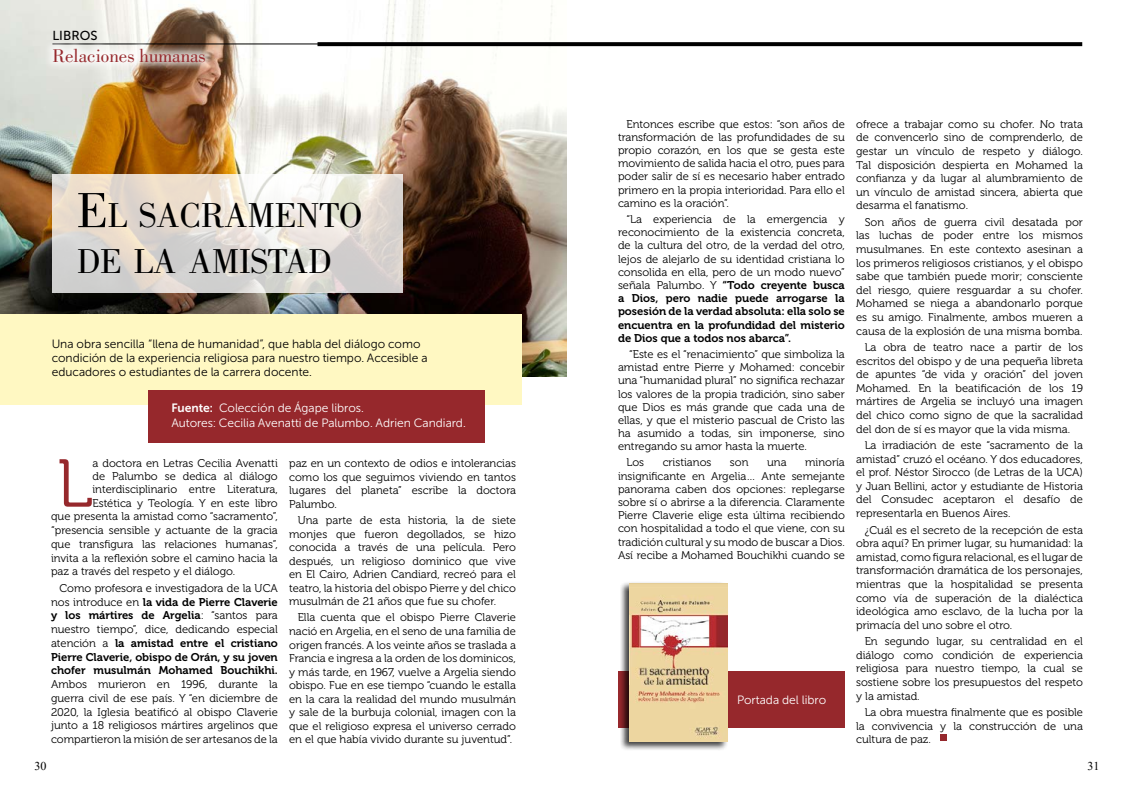
<style>
.page{position:relative;width:1134px;height:794px;background:#fff}
.page>*{position:absolute;margin:0;border:0;box-sizing:border-box;transform-origin:0 0}
.t1{font:67.5px "Museo 300";color:#96282c}
.t2{font:35.7px/46px "Bodoni Std";letter-spacing:-.015em;color:#000}
.t3{font:19px "Bodoni Std";color:#96282c}
.t4{font:13px "Museo Sans 500";color:#000}
.t5{font:12px/14px "Museo Sans Cyrl W03 300";color:#000}
.t6{font:12px/14.4px "Museo Sans Cyrl W03 300";color:#fff}
.t7{font:12px "Times New Roman";color:#000}
.t8{font:11.2px/13.6px "Museo 300";color:#000;text-align:justify}
.t9{font:11.2px/13.2px "Museo 700";color:#000;text-align:justify}
.s1{font-size:51px}
.s2{font-family:"Museo Sans Cyrl W03 700"}
.s3{font-family:"Museo 300"}
</style>
<div class="page">
<div style="left:618px;top:671px;width:227px;height:56px;background:#96282c"></div>
<img style="left:0;top:0;width:567px;height:376px">
<svg style="left:52px;top:175px;width:351px;height:118px;background:#e2ddd5"></svg>
<div style="left:0;top:315px;width:522px;height:90px;background:#fff8c2"></div>
<div style="left:148px;top:390px;width:337px;height:52px;background:#96282c"></div>
<hr style="left:52px;top:44px;width:464px;height:1px;background:#000">
<div style="left:43px;top:38px;width:172px;height:34px;background:#fff;opacity:.75"></div>
<svg style="left:317px;top:42px;width:765px;height:4px;background:#0a0a0a"></svg>
<div style="left:940px;top:734px;width:6px;height:7px;background:#95282d"></div>
<div style="left:620px;top:581px;width:108px;height:170px;background:#000;opacity:.75"></div>
<img style="left:629px;top:583px;width:98px;height:158px">
<p class="t4" style="left:52px;top:28px;width:47px">LIBROS</p>
<h3 class="t3" style="left:52px;top:45px;width:155px">Relaciones humanas</h3>
<h2 class="t2" style="left:77px;top:193px;width:287px"><span class="s1">E</span>L SACRAMENTO<br>DE LA AMISTAD</h2>
<p class="t5" style="left:52px;top:336px;width:377px">Una obra sencilla “llena de humanidad”, que habla del diálogo como condición de la experiencia religiosa para nuestro tiempo. Accesible a educadores o estudiantes de la carrera docente.</p>
<p class="t6" style="left:171px;top:401px;width:296px"><span class="s2">Fuente:</span> Colección de Ágape libros.<br>Autores: Cecilia Avenatti de Palumbo. Adrien Candiard.</p>
<h1 class="t1" style="left:57px;top:447px;width:37px">L</h1>
<p class="t8" style="left:92px;top:456px;width:187px">a doctora en Letras Cecilia Avenatti</p>
<p class="t8" style="left:92px;top:470px;width:187px">de Palumbo se dedica al diálogo</p>
<p class="t8" style="left:92px;top:483px;width:187px">interdisciplinario entre Literatura,</p>
<p class="t8" style="left:92px;top:496px;width:187px">Estética y Teología. Y en este libro</p>
<p class="t8" style="left:51px;top:510px;width:228px">que presenta la amistad como “sacramento”,</p>
<p class="t8" style="left:51px;top:524px;width:228px">“presencia sensible y actuante de la gracia</p>
<p class="t8" style="left:51px;top:537px;width:228px">que transfigura las relaciones humanas”,</p>
<p class="t8" style="left:51px;top:551px;width:228px">invita a la reflexión sobre el camino hacia la</p>
<p class="t8" style="left:51px;top:565px;width:186px">paz a través del respeto y el diálogo.</p>
<p class="t8" style="left:60px;top:581px;width:220px">Como profesora e investigadora de la UCA</p>
<p class="t9" style="left:51px;top:595px;width:228px;line-height:13.7px"><span class="s3">nos introduce en</span> la vida de Pierre Claverie y los mártires de Argelia<span class="s3">: “santos para</span></p>
<p class="t8" style="left:51px;top:623px;width:228px">nuestro tiempo”, dice, dedicando especial</p>
<p class="t9" style="left:51px;top:636px;width:228px;line-height:13.7px"><span class="s3">atención a</span> la amistad entre el cristiano Pierre Claverie, obispo de Orán, y su joven chofer musulmán Mohamed Bouchikhi.</p>
<p class="t8" style="left:51px;top:677px;width:228px">Ambos murieron en 1996, durante la guerra civil de ese país. Y “en diciembre de 2020, la Iglesia beatificó al obispo Claverie junto a 18 religiosos mártires argelinos que compartieron la misión de ser artesanos de la</p>
<p class="t8" style="left:289px;top:457px;width:228px">paz en un contexto de odios e intolerancias como los que seguimos viviendo en tantos lugares del planeta” escribe la doctora Palumbo.</p>
<p class="t8" style="left:289px;top:513px;width:228px;text-indent:9px">Una parte de esta historia, la de siete monjes que fueron degollados, se hizo conocida a través de una película. Pero después, un religioso dominico que vive en El Cairo, Adrien Candiard, recreó para el teatro, la historia del obispo Pierre y del chico musulmán de 21 años que fue su chofer.</p>
<p class="t8" style="left:289px;top:611px;width:228px;text-indent:9px">Ella cuenta que el obispo Pierre Claverie nació en Argelia, en el seno de una familia de origen francés. A los veinte años se traslada a Francia e ingresa a la orden de los dominicos, y más tarde, en 1967, vuelve a Argelia siendo obispo. Fue en ese tiempo “cuando le estalla en la cara la realidad del mundo musulmán y sale de la burbuja colonial, imagen con la que el religioso expresa el universo cerrado en el que había vivido durante su juventud”.</p>
<p class="t8" style="left:618px;top:117px;width:228px;line-height:13.2px;text-indent:9px">Entonces escribe que estos: “son años de transformación de las profundidades de su propio corazón, en los que se gesta este movimiento de salida hacia el otro, pues para poder salir de sí es necesario haber entrado primero en la propia interioridad. Para ello el camino es la oración”.</p>
<p class="t8" style="left:618px;top:213px;width:228px;line-height:13.2px;text-indent:9px">“La experiencia de la emergencia y reconocimiento de la existencia concreta, de la cultura del otro, de la verdad del otro, lejos de alejarlo de su identidad cristiana lo consolida en ella, pero de un modo nuevo”</p>
<p class="t9" style="left:618px;top:279px;width:228px"><span class="s3">señala Palumbo. Y</span> “Todo creyente busca a Dios, pero nadie puede arrogarse la posesión de la verdad absoluta: ella solo se encuentra en la profundidad del misterio de Dios que a todos nos abarca”.</p>
<p class="t8" style="left:618px;top:348px;width:228px;line-height:13.2px;text-indent:11px">“Este es el “renacimiento” que simboliza la amistad entre Pierre y Mohamed: concebir una “humanidad plural” no significa rechazar los valores de la propia tradición, sino saber que Dios es más grande que cada una de ellas, y que el misterio pascual de Cristo las ha asumido a todas, sin imponerse, sino entregando su amor hasta la muerte.</p>
<p class="t8" style="left:626px;top:456px;width:19px">Los</p>
<p class="t8" style="left:663px;top:456px;width:50px">cristianos</p>
<p class="t8" style="left:730px;top:456px;width:20px">son</p>
<p class="t8" style="left:767px;top:456px;width:21px">una</p>
<p class="t8" style="left:618px;top:456px;width:228px;line-height:13.2px;text-indent:187px">minoría insignificante en Argelia… Ante semejante panorama caben dos opciones: replegarse sobre sí o abrirse a la diferencia. Claramente Pierre Claverie elige esta última recibiendo con hospitalidad a todo el que viene, con su tradición cultural y su modo de buscar a Dios.<br>Así recibe a Mohamed Bouchikhi cuando se</p>
<p class="t6" style="left:737px;top:693px;width:91px">Portada del libro</p>
<p class="t8" style="left:856px;top:117px;width:228px">ofrece a trabajar como su chofer. No trata de convencerlo sino de comprenderlo, de gestar un vínculo de respeto y diálogo.<br>Tal disposición despierta en Mohamed la confianza y da lugar al alumbramiento de un vínculo de amistad sincera, abierta que desarma el fanatismo.</p>
<p class="t8" style="left:856px;top:215px;width:228px;text-indent:9px">Son años de guerra civil desatada por las luchas de poder entre los mismos musulmanes. En este contexto asesinan a los primeros religiosos cristianos, y el obispo sabe que también puede morir; consciente del riesgo, quiere resguardar a su chofer.<br>Mohamed se niega a abandonarlo porque es su amigo. Finalmente, ambos mueren a causa de la explosión de una misma bomba.</p>
<p class="t8" style="left:856px;top:340px;width:228px;text-indent:9px">La obra de teatro nace a partir de los escritos del obispo y de una pequeña libreta de apuntes “de vida y oración” del joven Mohamed. En la beatificación de los 19 mártires de Argelia se incluyó una imagen del chico como signo de que la sacralidad del don de sí es mayor que la vida misma.</p>
<p class="t8" style="left:856px;top:438px;width:228px;text-indent:9px">La irradiación de este “sacramento de la amistad” cruzó el océano. Y dos educadores, el prof. Néstor Sirocco (de Letras de la UCA) y Juan Bellini, actor y estudiante de Historia del Consudec aceptaron el desafío de representarla en Buenos Aires.</p>
<p class="t8" style="left:856px;top:523px;width:228px;text-indent:9px">¿Cuál es el secreto de la recepción de esta obra aquí? En primer lugar, su humanidad: la amistad, como figura relacional, es el lugar de transformación dramática de los personajes, mientras que la hospitalidad se presenta como vía de superación de la dialéctica ideológica amo esclavo, de la lucha por la primacía del uno sobre el otro.</p>
<p class="t8" style="left:856px;top:635px;width:228px;text-indent:9px">En segundo lugar, su centralidad en el diálogo como condición de experiencia religiosa para nuestro tiempo, la cual se sostiene sobre los presupuestos del respeto y la amistad.</p>
<p class="t8" style="left:856px;top:705px;width:228px;text-indent:9px">La obra muestra finalmente que es posible la convivencia y la construcción de una cultura de paz.</p>
<p class="t7" style="left:35px;top:757px;width:13px">30</p>
<p class="t7" style="left:1087px;top:757px;width:13px">31</p>
</div>
